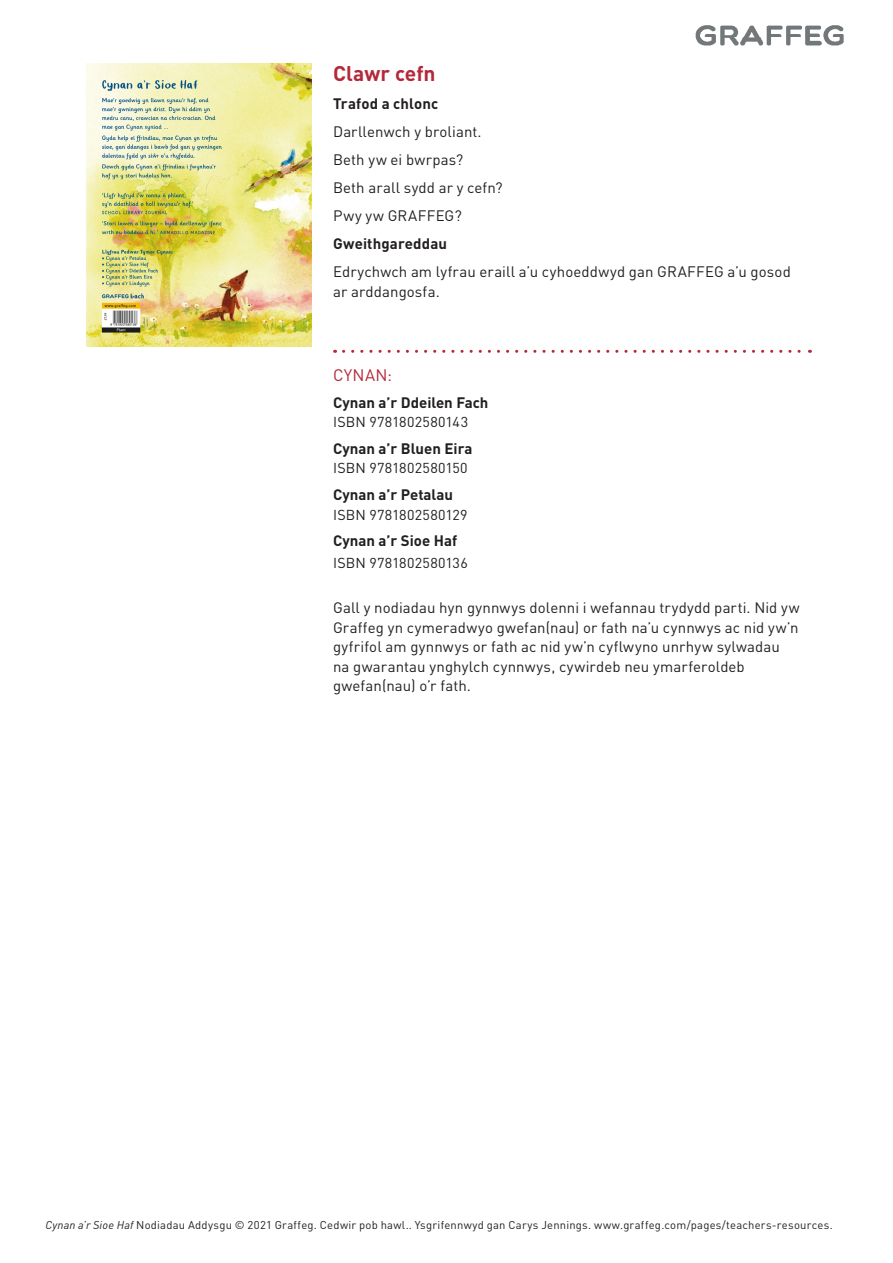
<style>
.page{position:relative;width:893px;height:1263px;background:#fff}
.page>*{position:absolute;margin:0;border:0;box-sizing:border-box;transform-origin:0 0}
.subheads{font:700 21px "DIN";color:#b4283a}
._4__Main_body_copy{font:16.5px "DIN";letter-spacing:.025em;color:#b4283a}
._4__Main_body_copy-2{font:15px/19.5px "DIN";letter-spacing:.01em;color:#231f20}
._4__Main_body_copy-3{font:700 15px "DIN";color:#231f20}
._4__Main_body_copy-4{font:15px "DIN";letter-spacing:.03em;color:#231f20}
.t1{font:14.25px "DIN";letter-spacing:.015em;color:#231f20}
.t2{font:11.25px "DIN";letter-spacing:.02em;color:#231f20}
.s1{font-style:italic}
</style>
<div class="page">
<img style="left:695px;top:25px;width:149px;height:21px">
<svg style="left:344px;top:350px;width:466px;height:3px"></svg>
<img style="left:86px;top:64px;width:225px;height:283px">
<p class="subheads" style="left:333px;top:60px;width:104px">Clawr cefn</p>
<p class="_4__Main_body_copy-3" style="left:333px;top:94px;width:107px">Trafod a chlonc</p>
<p class="_4__Main_body_copy-2" style="left:333px;top:122px;width:150px">Darllenwch y broliant.</p>
<p class="_4__Main_body_copy-2" style="left:333px;top:150px;width:132px">Beth yw ei bwrpas?</p>
<p class="_4__Main_body_copy-2" style="left:333px;top:178px;width:171px">Beth arall sydd ar y cefn?</p>
<p class="_4__Main_body_copy-4" style="left:333px;top:206px;width:130px">Pwy yw GRAFFEG?</p>
<p class="_4__Main_body_copy-3" style="left:333px;top:234px;width:116px">Gweithgareddau</p>
<p class="_4__Main_body_copy-2" style="left:333px;top:262px;width:459px">Edrychwch am lyfrau eraill a’u cyhoeddwyd gan GRAFFEG a’u gosod ar arddangosfa.</p>
<p class="_4__Main_body_copy" style="left:333px;top:365px;width:61px">CYNAN:</p>
<p class="_4__Main_body_copy-3" style="left:333px;top:392px;width:157px">Cynan a’r Ddeilen Fach</p>
<p class="t1" style="left:333px;top:413px;width:137px">ISBN 9781802580143</p>
<p class="_4__Main_body_copy-3" style="left:333px;top:439px;width:141px">Cynan a’r Bluen Eira</p>
<p class="t1" style="left:333px;top:459px;width:136px">ISBN 9781802580150</p>
<p class="_4__Main_body_copy-3" style="left:333px;top:485px;width:122px">Cynan a’r Petalau</p>
<p class="t1" style="left:333px;top:505px;width:136px">ISBN 9781802580129</p>
<p class="_4__Main_body_copy-3" style="left:333px;top:531px;width:126px">Cynan a’r Sioe Haf</p>
<p class="t1" style="left:333px;top:554px;width:136px">ISBN 9781802580136</p>
<p class="_4__Main_body_copy-2" style="left:333px;top:598px;width:468px">Gall y nodiadau hyn gynnwys dolenni i wefannau trydydd parti. Nid yw Graffeg yn cymeradwyo gwefan(nau) or fath na’u cynnwys ac nid yw’n gyfrifol am gynnwys or fath ac nid yw’n cyflwyno unrhyw sylwadau na gwarantau ynghylch cynnwys, cywirdeb neu ymarferoldeb gwefan(nau) o’r fath.</p>
<p class="t2" style="left:45px;top:1218px;width:789px"><span class="s1">Cynan a’r Sioe Haf</span> Nodiadau Addysgu © 2021 Graffeg. Cedwir pob hawl.. Ysgrifennwyd gan Carys Jennings. www.graffeg.com/pages/teachers-resources.</p>
</div>
